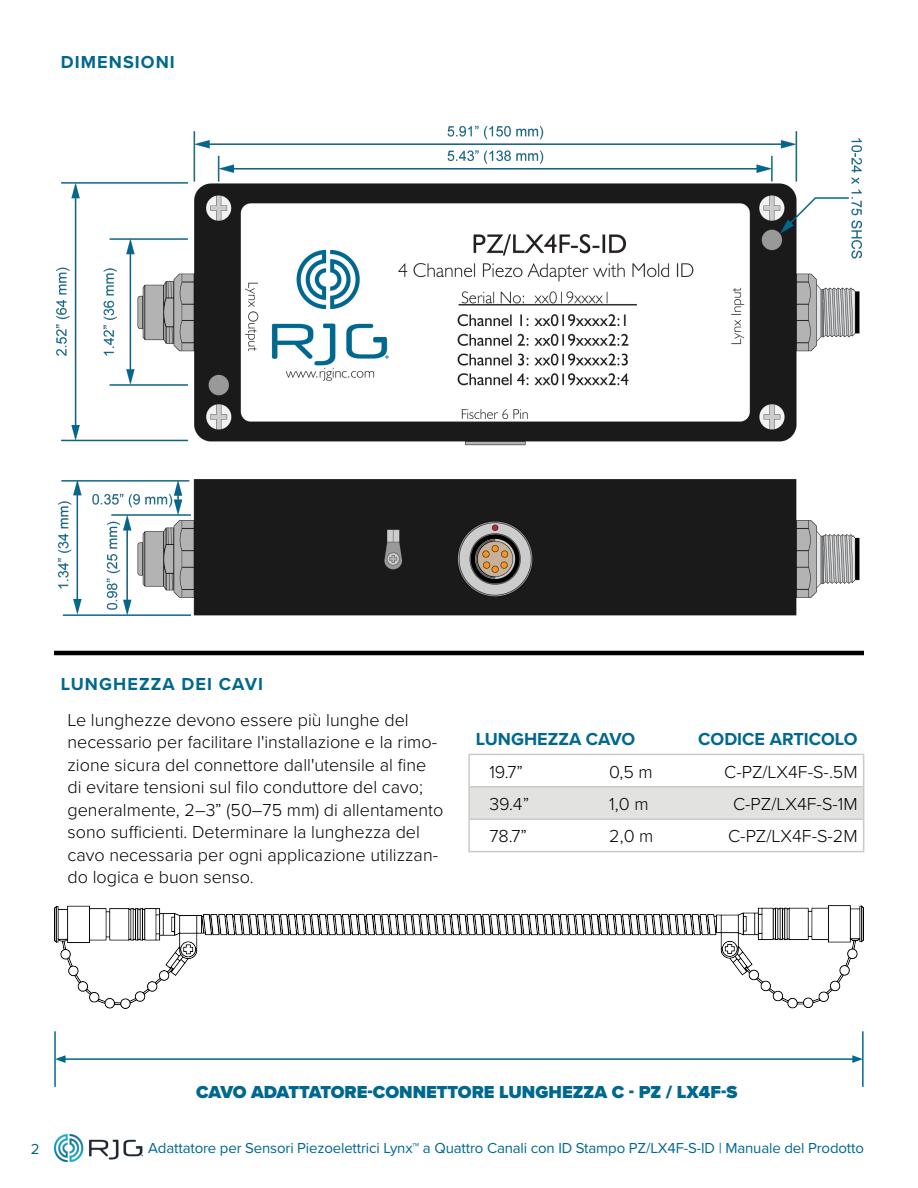
<style>
.page{position:relative;width:918px;height:1188px;background:#fff}
.page>*{position:absolute;margin:0;border:0;box-sizing:border-box;transform-origin:0 0}
.t1{font:300 18px/22.5px "Proxima Nova";color:#000}
.t2{font:900 18px "Proxima Nova";color:#00688f}
.t3{font:700 18px "Proxima Nova";color:#00688f}
.t4{font:700 18px "Proxima Nova";letter-spacing:.06em;color:#00688f}
.t5{font:15px "Proxima Nova";letter-spacing:-.01em;color:#00688f}
</style>
<div class="page">
<img style="left:54px;top:1134px;width:88px;height:27px">
<div style="left:470px;top:788px;width:393px;height:30px;background:#e2e2e1"></div>
<hr style="left:468px;top:754px;width:121px;height:1px;background:#cdc9c8">
<hr style="left:468px;top:755px;width:2px;height:31px;background:#cdc9c8">
<hr style="left:589px;top:754px;width:92px;height:1px;background:#cdc9c8">
<hr style="left:681px;top:754px;width:183px;height:1px;background:#cdc9c8">
<hr style="left:863px;top:755px;width:1px;height:31px;background:#cdc9c8">
<hr style="left:468px;top:786px;width:121px;height:2px;background:#cdc9c8">
<hr style="left:468px;top:788px;width:2px;height:30px;background:#cdc9c8">
<hr style="left:589px;top:786px;width:92px;height:2px;background:#cdc9c8">
<hr style="left:681px;top:786px;width:183px;height:2px;background:#cdc9c8">
<hr style="left:863px;top:788px;width:1px;height:30px;background:#cdc9c8">
<hr style="left:468px;top:818px;width:121px;height:2px;background:#cdc9c8">
<hr style="left:468px;top:820px;width:2px;height:31px;background:#cdc9c8">
<hr style="left:589px;top:818px;width:92px;height:2px;background:#cdc9c8">
<hr style="left:681px;top:818px;width:183px;height:2px;background:#cdc9c8">
<hr style="left:863px;top:820px;width:1px;height:31px;background:#cdc9c8">
<hr style="left:468px;top:851px;width:121px;height:1px;background:#cdc9c8">
<hr style="left:589px;top:851px;width:92px;height:1px;background:#cdc9c8">
<hr style="left:681px;top:851px;width:183px;height:1px;background:#cdc9c8">
<hr style="left:54px;top:651px;width:810px;height:4px;background:#000">
<hr style="left:63px;top:1058px;width:792px;height:2px;background:#00688f">
<svg style="left:56px;top:1055px;width:10px;height:8px"></svg>
<svg style="left:852px;top:1055px;width:10px;height:8px"></svg>
<img style="left:54px;top:906px;width:810px;height:102px">
<hr style="left:862px;top:1031px;width:2px;height:56px;background:#00688f">
<hr style="left:54px;top:1031px;width:2px;height:56px;background:#00688f">
<img style="left:56px;top:125px;width:807px;height:490px">
<p class="t4" style="left:61px;top:49px;width:116px">DIMENSIONI</p>
<p class="t4" style="left:61px;top:671px;width:204px">LUNGHEZZA DEI CAVI</p>
<p class="t1" style="left:68px;top:708px;width:377px">Le lunghezze devono essere più lunghe del necessario per facilitare l'installazione e la rimo‑ zione sicura del connettore dall'utensile al fine di evitare tensioni sul filo conduttore del cavo; generalmente, 2–3” (50–75 mm) di allentamento sono sufficienti. Determinare la lunghezza del cavo necessaria per ogni applicazione utilizzan‑ do logica e buon senso.</p>
<p class="t3" style="left:476px;top:726px;width:161px">LUNGHEZZA CAVO</p>
<p class="t3" style="left:698px;top:726px;width:161px">CODICE ARTICOLO</p>
<p class="t1" style="left:489px;top:759px;width:35px">19.7”</p>
<p class="t1" style="left:609px;top:759px;width:45px">0,5 m</p>
<p class="t1" style="left:724px;top:759px;width:135px">C‑PZ/LX4F‑S‑.5M</p>
<p class="t1" style="left:489px;top:792px;width:41px">39.4”</p>
<p class="t1" style="left:609px;top:792px;width:41px">1,0 m</p>
<p class="t1" style="left:733px;top:792px;width:126px">C‑PZ/LX4F‑S‑1M</p>
<p class="t1" style="left:489px;top:824px;width:39px">78.7”</p>
<p class="t1" style="left:609px;top:824px;width:46px">2,0 m</p>
<p class="t1" style="left:728px;top:824px;width:131px">C‑PZ/LX4F‑S‑2M</p>
<p class="t2" style="left:196px;top:1079px;width:543px">CAVO ADATTATORE-CONNETTORE LUNGHEZZA C ‑ PZ / LX4F-S</p>
<p class="t5" style="left:31px;top:1137px;width:10px">2</p>
<p class="t5" style="left:148px;top:1136px;width:717px">Adattatore per Sensori Piezoelettrici Lynx™ a Quattro Canali con ID Stampo PZ/LX4F‑S‑ID | Manuale del Prodotto</p>
</div>
